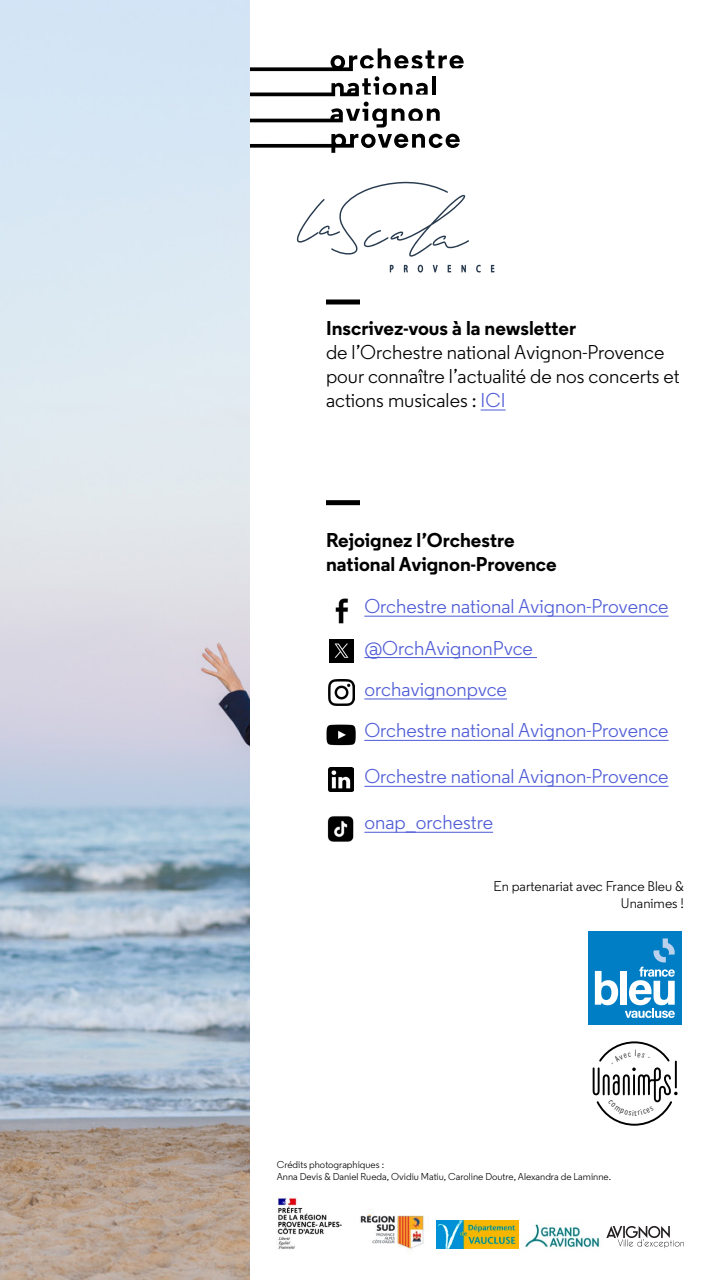
<style>
.page{position:relative;width:720px;height:1280px;background:#fff}
.page>*{position:absolute;margin:0;border:0;box-sizing:border-box;transform-origin:0 0}
.t1{font:20px "Regular";color:#4f5cd6}
.t2{font:20px/24px "Regular";color:#000}
.t3{font:700 20px "Regular";color:#000}
.t4{font:14px/16.8px "Regular";color:#000;text-align:right}
.t5{font:10px "Regular";color:#000}
.s1{color:#4f5cd6}
</style>
<div class="page">
<svg style="left:250px;top:102px;width:190px;height:26px"></svg>
<svg style="left:250px;top:134px;width:210px;height:19px"></svg>
<svg style="left:250px;top:48px;width:214px;height:48px"></svg>
<hr style="left:481px;top:409px;width:25px;height:2px;background:#4f5cd6">
<svg style="left:588px;top:931px;width:94px;height:1px"></svg>
<div style="left:588px;top:932px;width:94px;height:93px;background:#007ec5"></div>
<svg style="left:595px;top:971px;width:23px;height:34px"></svg>
<div style="left:620px;top:971px;width:7px;height:34px;background:#fff"></div>
<svg style="left:625px;top:938px;width:50px;height:80px"></svg>
<hr style="left:326px;top:300px;width:34px;height:4px;background:#000">
<div style="left:326px;top:500px;width:34px;height:5px;background:#000"></div>
<hr style="left:364px;top:616px;width:305px;height:1px;background:#4f5cd6">
<hr style="left:364px;top:657px;width:173px;height:1px;background:#4f5cd6">
<hr style="left:364px;top:698px;width:143px;height:1px;background:#4f5cd6">
<hr style="left:364px;top:740px;width:305px;height:1px;background:#4f5cd6">
<img style="left:326px;top:724px;width:30px;height:22px">
<img style="left:328px;top:679px;width:27px;height:27px">
<img style="left:329px;top:640px;width:24px;height:23px">
<img style="left:335px;top:598px;width:14px;height:26px">
<img style="left:0;top:0;width:250px;height:1280px">
<svg style="left:296px;top:181px;width:173px;height:76px"></svg>
<svg style="left:461px;top:265px;width:5px;height:7px"></svg>
<svg style="left:418px;top:265px;width:5px;height:8px"></svg>
<svg style="left:404px;top:265px;width:4px;height:7px"></svg>
<svg style="left:390px;top:265px;width:4px;height:7px"></svg>
<svg style="left:448px;top:265px;width:3px;height:7px"></svg>
<svg style="left:491px;top:265px;width:3px;height:7px"></svg>
<svg style="left:433px;top:265px;width:5px;height:7px"></svg>
<svg style="left:476px;top:265px;width:5px;height:8px"></svg>
<svg style="left:606px;top:1226px;width:78px;height:22px"></svg>
<img style="left:525px;top:1224px;width:75px;height:27px">
<img style="left:360px;top:1211px;width:64px;height:43px">
<img style="left:436px;top:1221px;width:83px;height:27px">
<img style="left:277px;top:1196px;width:65px;height:54px">
<hr style="left:364px;top:786px;width:305px;height:1px;background:#4f5cd6">
<hr style="left:364px;top:832px;width:129px;height:1px;background:#4f5cd6">
<img style="left:329px;top:767px;width:24px;height:25px">
<img style="left:327px;top:816px;width:27px;height:25px">
<svg style="left:593px;top:1041px;width:85px;height:85px"></svg>
<p class="t3" style="left:326px;top:315px;width:252px">Inscrivez-vous à la newsletter</p>
<p class="t2" style="left:326px;top:340px;width:355px">de l’Orchestre national Avignon-Provence pour connaître l’actualité de nos concerts et actions musicales : <span class="s1">ICI</span></p>
<p class="t3" style="left:326px;top:527px;width:190px">Rejoignez l’Orchestre</p>
<p class="t3" style="left:326px;top:551px;width:232px">national Avignon-Provence</p>
<p class="t1" style="left:364px;top:594px;width:306px">Orchestre national Avignon-Provence</p>
<p class="t1" style="left:364px;top:635px;width:170px">@OrchAvignonPvce</p>
<p class="t1" style="left:364px;top:677px;width:144px">orchavignonpvce</p>
<p class="t1" style="left:364px;top:718px;width:306px">Orchestre national Avignon-Provence</p>
<p class="t1" style="left:364px;top:764px;width:306px">Orchestre national Avignon-Provence</p>
<p class="t1" style="left:364px;top:810px;width:130px">onap_orchestre</p>
<p class="t4" style="left:494px;top:878px;width:192px">En partenariat avec France Bleu &amp;<br>Unanimes !</p>
<p class="t5" style="left:277px;top:1158px;width:109px">Crédits photographiques :</p>
<p class="t5" style="left:277px;top:1170px;width:336px">Anna Devis &amp; Daniel Rueda, Ovidiu Matiu, Caroline Doutre, Alexandra de Laminne.</p>
</div>
